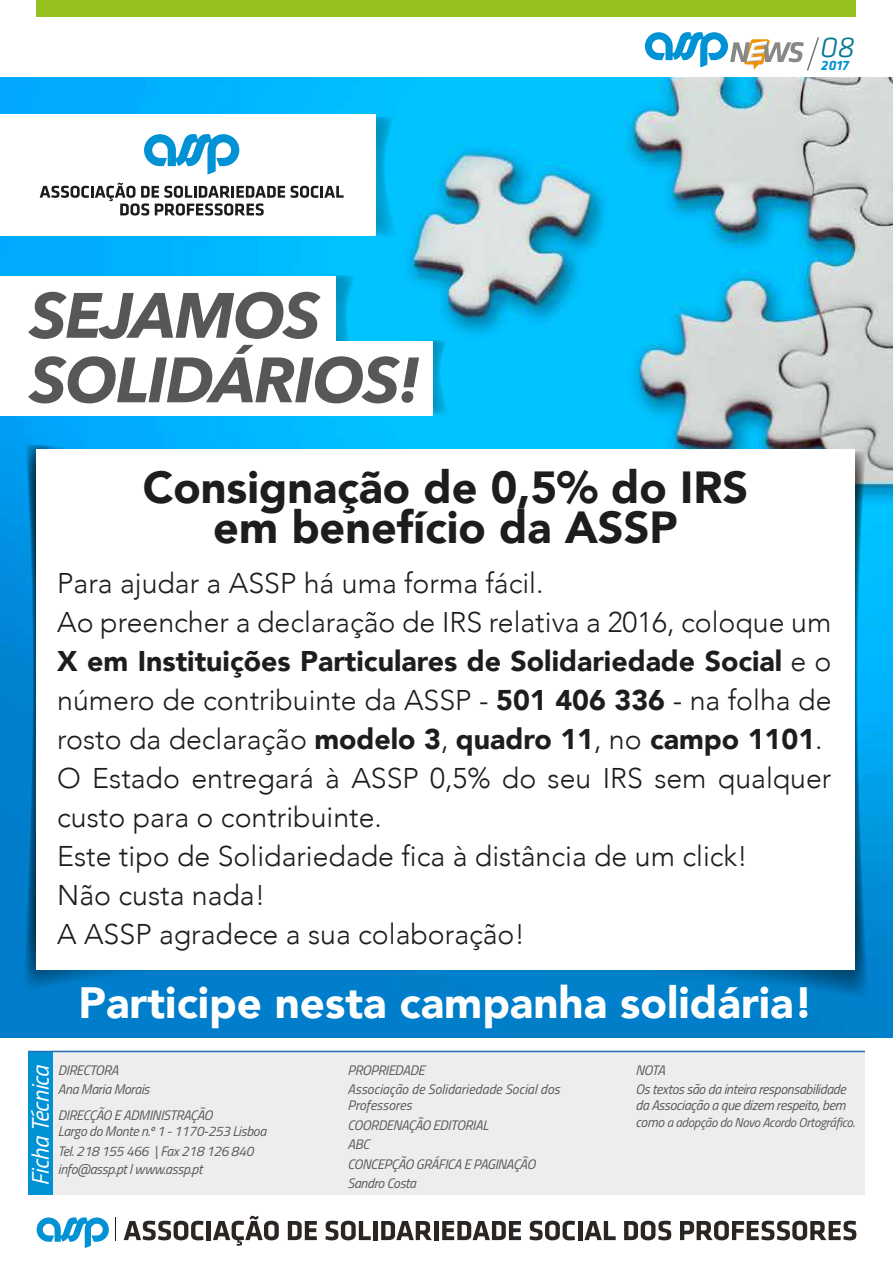
<style>
.page{position:relative;width:893px;height:1263px;background:#fff}
.page>*{position:absolute;margin:0;border:0;box-sizing:border-box;transform-origin:0 0}
.t1{font:italic 700 63.3px/64.5px "Avenir Next";letter-spacing:-.025em;color:#575756}
.t2{font:900 44.85px/40.5px "Avenir";color:#1d1d1b;text-align:center}
.t3{font:900 43.8px "Avenir";color:#fff}
.t4{font:36.75px "Klavika Light Caps Italic SCTF";color:#0a7a93}
.t5{font:300 28.5px/39px "Avenir";color:#1d1d1b}
.t6{font:italic 24px "Titillium";color:#fff}
.t7{font:italic 700 14.1px "Klavika";color:#0092d4}
.t8{font:italic 13.8px/19.5px "Titillium";letter-spacing:-.025em;color:#585857}
.t9{font:italic 13.8px/19.5px "Titillium";color:#585857}
.t10{font:italic 13.05px "Titillium";letter-spacing:-.025em;color:#585857}
.s1{font-weight:900}
.s2{font-size:13.8px}
</style>
<div class="page">
<img style="left:0;top:77px;width:893px;height:960px">
<svg style="left:23px;top:443px;width:193px;height:550px;background:#0078bd"></svg>
<svg style="left:651px;top:450px;width:218px;height:550px;background:#0685c3"></svg>
<div style="left:36px;top:449px;width:819px;height:521px;background:#fff"></div>
<svg style="left:109px;top:275px;width:341px;height:141px;background:#02bbf5"></svg>
<div style="left:0;top:114px;width:376px;height:122px;background:#fff"></div>
<svg style="left:40px;top:117px;width:359px;height:121px"></svg>
<div style="left:0;top:276px;width:335px;height:75px;background:#fff"></div>
<div style="left:0;top:341px;width:433px;height:75px;background:#fff"></div>
<div style="left:37px;top:0;width:819px;height:17px;background:#95c11f"></div>
<div style="left:52px;top:1050px;width:813px;height:145px;background:#ededed"></div>
<div style="left:28px;top:1051px;width:25px;height:144px;background:#0092d4"></div>
<hr style="left:28px;top:1051px;width:837px;height:1px;background:#1f71b8">
<svg style="left:124px;top:1221px;width:80px;height:19px"></svg>
<div style="left:206px;top:1221px;width:5px;height:19px;background:#2c2623"></div>
<svg style="left:213px;top:1216px;width:66px;height:30px"></svg>
<svg style="left:288px;top:1221px;width:29px;height:19px"></svg>
<svg style="left:325px;top:1221px;width:46px;height:19px"></svg>
<hr style="left:373px;top:1221px;width:4px;height:19px;background:#2c2623">
<svg style="left:381px;top:1221px;width:51px;height:19px"></svg>
<hr style="left:434px;top:1221px;width:4px;height:19px;background:#2c2623">
<svg style="left:442px;top:1221px;width:79px;height:19px"></svg>
<svg style="left:529px;top:1221px;width:46px;height:19px"></svg>
<hr style="left:578px;top:1221px;width:4px;height:19px;background:#2c2623">
<svg style="left:584px;top:1221px;width:32px;height:19px"></svg>
<svg style="left:624px;top:1221px;width:47px;height:19px"></svg>
<svg style="left:680px;top:1221px;width:176px;height:19px"></svg>
<svg style="left:37px;top:1217px;width:72px;height:31px"></svg>
<svg style="left:115px;top:1217px;width:1px;height:24px"></svg>
<svg style="left:645px;top:32px;width:174px;height:39px"></svg>
<h1 class="t1" style="left:30px;top:282px;width:392px">SEJAMOS<br>SOLIDÁRIOS!</h1>
<p class="t4" style="left:820px;top:26px;width:38px">08</p>
<p class="t7" style="left:821px;top:58px;width:29px">2017</p>
<h2 class="t2" style="left:143px;top:466px;width:607px">Consignação de 0,5% do IRS em benefício da ASSP</h2>
<p class="t5" style="left:57px;top:564px;width:776px">Para ajudar a ASSP há uma forma fácil.<br>Ao preencher a declaração de IRS relativa a 2016, coloque um <span class="s1">X em Instituições Particulares de Solidariedade Social</span> e o número de contribuinte da ASSP - <span class="s1">501 406 336</span> - na folha de rosto da declaração <span class="s1">modelo 3</span>, <span class="s1">quadro 11</span>, no <span class="s1">campo 1101</span>.<br>O Estado entregará à ASSP 0,5% do seu IRS sem qualquer custo para o contribuinte.<br>Este tipo de Solidariedade fica à distância de um click!<br>Não custa nada!<br>A ASSP agradece a sua colaboração!</p>
<p class="t6" style="left:23px;top:1186px;width:123px;rotate:-90deg">Ficha Técnica</p>
<h3 class="t3" style="left:79px;top:965px;width:736px">Participe nesta campanha solidária!</h3>
<p class="t8" style="left:58px;top:1059px;width:93px">DIRECTORA<br>Ana Maria Morais</p>
<p class="t8" style="left:58px;top:1106px;width:210px;line-height:16.2px">DIRECÇÃO E ADMINISTRAÇÃO<br>Largo do Monte n.º 1 - 1170-253 Lisboa</p>
<p class="t8" style="left:58px;top:1141px;width:197px;line-height:17.9px">Tel. 218 155 466 | Fax 218 126 840 info@assp.pt l www.assp.pt</p>
<p class="t9" style="left:347px;top:1059px;width:214px">PROPRIEDADE<br>Associação de Solidariedade Social dos</p>
<p class="t8" style="left:347px;top:1095px;width:189px">Professores<br>COORDENAÇÃO EDITORIAL<br>ABC<br>CONCEPÇÃO GRÁFICA E PAGINAÇÃO<br>Sandro Costa</p>
<p class="t8" style="left:635px;top:1059px;width:212px">NOTA<br>Os textos são da inteira responsabilidade</p>
<p class="t8" style="left:635px;top:1095px;width:212px">da Associação a que dizem respeito, bem</p>
<p class="t10" style="left:635px;top:1112px;width:221px"><span class="s2">como</span> a adopção do Novo Acordo Ortográfico.</p>
</div>
